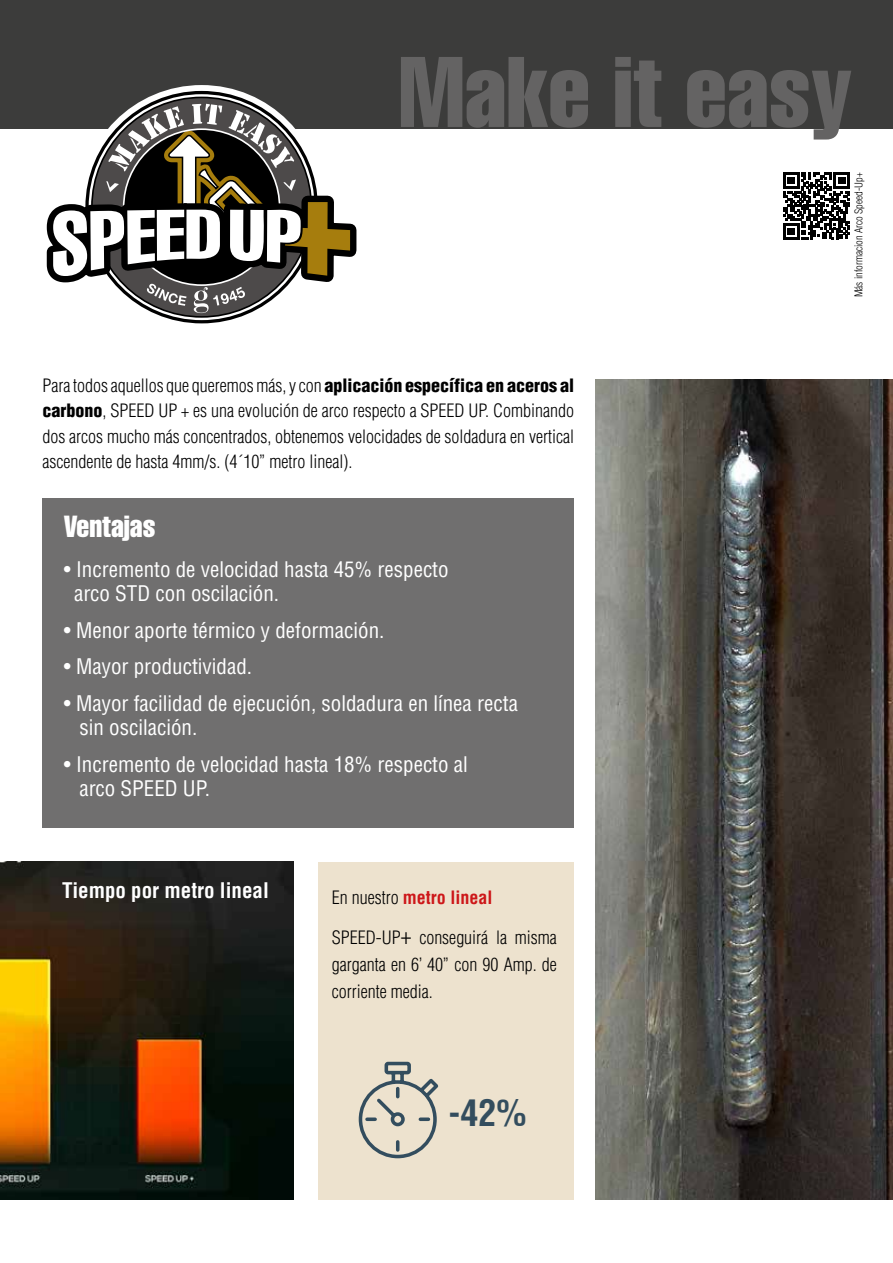
<style>
.page{position:relative;width:893px;height:1263px;background:#fff}
.page>*{position:absolute;margin:0;border:0;box-sizing:border-box;transform-origin:0 0}
.t1{font:extra-condensed 98.4px "Helvetica";color:#646363}
.t2{font:700 condensed 36px "Helvetica";color:#334d5e}
.t3{font:extra-condensed 30px "Helvetica";color:#fff}
.t4{font:condensed 21px/24px "Helvetica";color:#fff}
.t5{font:700 condensed 21px "Helvetica";color:#fff}
.t6{font:300 condensed 18px/25.5px "Helvetica";color:#000;text-align:justify}
.t7{font:700 condensed 18px "Helvetica";color:#cd1719}
.t8{font:300 condensed 10.5px "Helvetica";color:#000}
.s1{font-weight:900}
.s2{font-weight:300;color:#000}
.s3{font-size:24px}
</style>
<div class="page">
<div style="left:0;top:0;width:893px;height:128px;background:#3c3c3b"></div>
<img style="left:0;top:862px;width:293px;height:337px">
<div style="left:43px;top:498px;width:531px;height:330px;background:#706f6f"></div>
<img style="left:595px;top:379px;width:298px;height:820px">
<svg style="left:783px;top:173px;width:67px;height:66px"></svg>
<div style="left:319px;top:862px;width:255px;height:337px;background:#ede2ce"></div>
<svg style="left:147px;top:290px;width:39px;height:16px"></svg>
<svg style="left:194px;top:290px;width:51px;height:23px"></svg>
<svg style="left:40px;top:85px;width:323px;height:205px"></svg>
<svg style="left:53px;top:104px;width:297px;height:172px"></svg>
<svg style="left:358px;top:1061px;width:81px;height:98px"></svg>
<h1 class="t1" style="left:399px;top:30px;width:455px">Make it easy</h1>
<p class="t6" style="left:43px;top:373px;width:533px">Para todos aquellos que queremos más, y con <span class="s1">aplicación específica en aceros al carbono</span>, SPEED UP + es una evolución de arco respecto a SPEED UP. Combinando dos arcos mucho más concentrados, obtenemos velocidades de soldadura en vertical ascendente de hasta 4mm/s. (4´10” metro lineal).</p>
<h3 class="t3" style="left:64px;top:507px;width:93px">Ventajas</h3>
<p class="t4" style="left:74px;top:557px;width:376px;text-indent:-10px">• Incremento de velocidad hasta 45% respecto arco STD con oscilación.</p>
<p class="t4" style="left:64px;top:618px;width:322px">• Menor aporte térmico y deformación.</p>
<p class="t4" style="left:64px;top:655px;width:190px">• Mayor productividad.</p>
<p class="t4" style="left:80px;top:691px;width:440px;text-indent:-16px">• Mayor facilidad de ejecución, soldadura en línea recta sin oscilación.</p>
<p class="t4" style="left:80px;top:752px;width:390px;text-indent:-16px">• Incremento de velocidad hasta 18% respecto al arco SPEED UP.</p>
<p class="t5" style="left:62px;top:877px;width:208px">Tiempo por metro lineal</p>
<p class="t7" style="left:332px;top:886px;width:162px"><span class="s2">En nuestro</span> metro lineal</p>
<p class="t6" style="left:332px;top:924px;width:227px;line-height:27px">SPEED-UP<span class="s3">+</span> conseguirá la misma garganta en 6’ 40” con 90 Amp. de corriente media.</p>
<h2 class="t2" style="left:448px;top:1090px;width:79px">-42%</h2>
<p class="t8" style="left:852px;top:297px;width:126px;rotate:-90deg">Más informacion Arco Speed-Up+</p>
</div>
